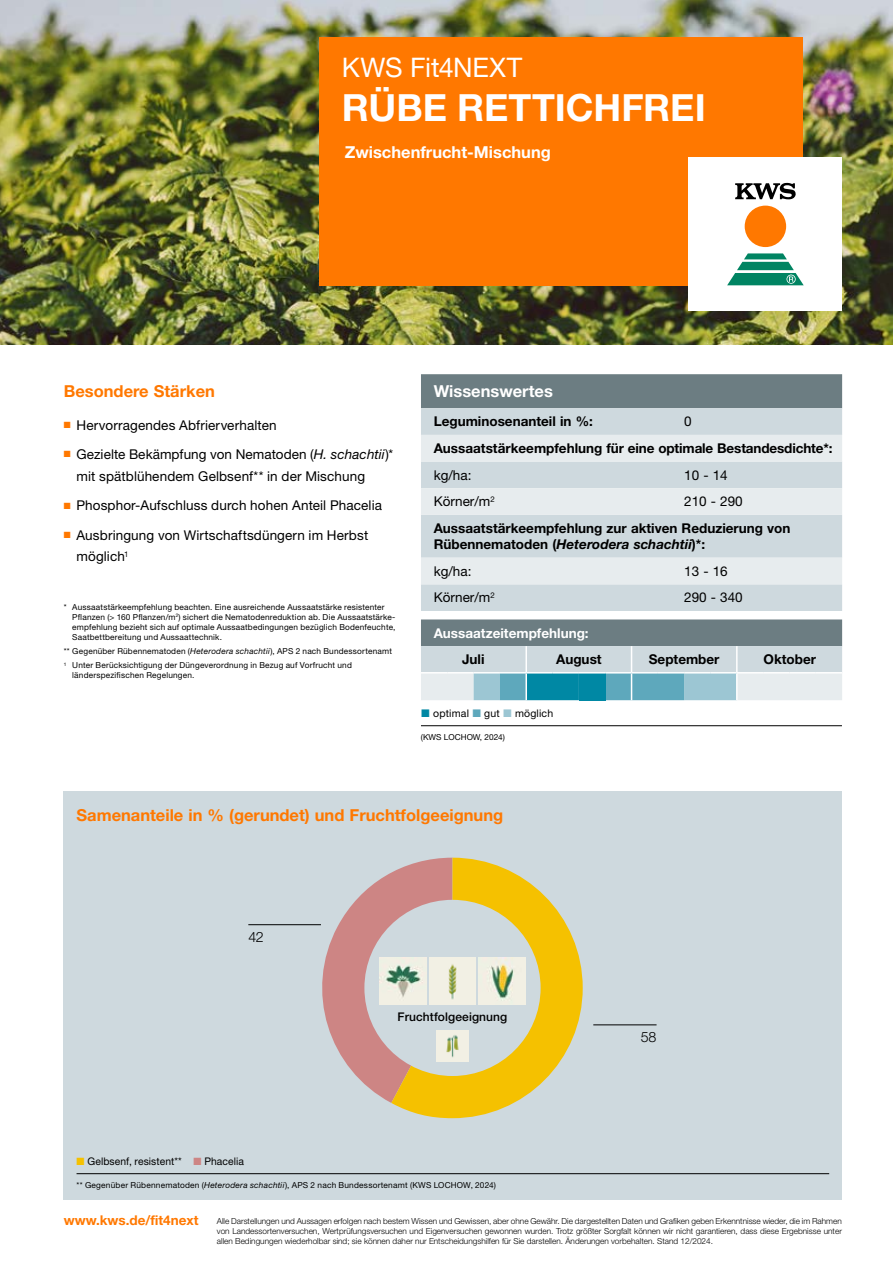
<style>
.page{position:relative;width:893px;height:1263px;background:#fff}
.page>*{position:absolute;margin:0;border:0;box-sizing:border-box;transform-origin:0 0}
.t1{font:700 37.5px "Helvetica Neue LT Pro";color:#fff}
.t2{font:27px "Helvetica Neue LT Pro";letter-spacing:-.01em;color:#fff}
.t3{font:700 16.5px "Helvetica Neue LT Pro";color:#ff7800}
.t4{font:700 16.5px "Helvetica Neue LT Pro";color:#fff}
.t5{font:300 14.25px "Helvetica Neue LT Pro";color:#000}
.t6{font:13.5px/21.3px "Helvetica Neue LT Pro";letter-spacing:.01em;color:#000}
.t7{font:700 13.5px/16.2px "Helvetica Neue LT Pro";color:#000}
.t8{font:700 13.5px "Helvetica Neue LT Pro";color:#fff}
.t9{font:700 13.5px "Helvetica Neue LT Pro";color:#ff7800}
.t10{font:500 12px "Helvetica Neue LT Pro";letter-spacing:.01em;color:#000}
.t11{font:10.5px "Helvetica Neue LT Pro";letter-spacing:.01em;color:#000}
.t12{font:8.25px/10.1px "Helvetica Neue LT Pro";letter-spacing:.025em;color:#000}
.t13{font:300 8.25px/9.9px "Helvetica Neue LT Pro";color:#000;text-align:justify}
.t14{font:8.25px "Helvetica Neue LT Pro";color:#000}
.s1{color:#ff7800}
.s2{font-style:italic}
.s3{color:#f5c100}
.s4{color:#cd8584}
</style>
<div class="page">
<img style="left:0;top:0;width:893px;height:344px">
<div style="left:319px;top:37px;width:484px;height:249px;background:#ff7800"></div>
<div style="left:689px;top:158px;width:153px;height:153px;background:#fff"></div>
<svg style="left:727px;top:253px;width:77px;height:32px"></svg>
<div style="left:745px;top:206px;width:41px;height:41px;background:#ff7800;border-radius:50%"></div>
<svg style="left:735px;top:183px;width:61px;height:16px"></svg>
<div style="left:64px;top:791px;width:778px;height:408px;background:#ced9de"></div>
<hr style="left:77px;top:1173px;width:752px;height:1px;background:#000">
<div style="left:421px;top:374px;width:421px;height:34px;background:#6c7d82"></div>
<div style="left:421px;top:408px;width:421px;height:27px;background:#ced9de"></div>
<svg style="left:421px;top:435px;width:421px;height:211px;background:#cdd6d9"></svg>
<svg style="left:421px;top:646px;width:421px;height:54px;background:#afced7"></svg>
<hr style="left:421px;top:725px;width:421px;height:1px;background:#000">
<hr style="left:248px;top:924px;width:73px;height:1px;background:#000">
<hr style="left:593px;top:1024px;width:64px;height:1px;background:#000">
<svg style="left:304px;top:873px;width:87px;height:230px"></svg>
<svg style="left:391px;top:858px;width:192px;height:260px;fill:#f5c100"></svg>
<div style="left:364px;top:900px;width:177px;height:176px;background:#ced9de;border-radius:50%"></div>
<img style="left:437px;top:1030px;width:31px;height:31px">
<img style="left:479px;top:957px;width:46px;height:47px">
<img style="left:379px;top:957px;width:47px;height:47px">
<img style="left:429px;top:957px;width:47px;height:47px">
<h2 class="t2" style="left:342px;top:51px;width:182px">KWS Fit4NEXT</h2>
<h1 class="t1" style="left:342px;top:85px;width:365px">RÜBE RETTICHFREI</h1>
<h3 class="t4" style="left:345px;top:141px;width:208px">Zwischenfrucht-Mischung</h3>
<h3 class="t3" style="left:64px;top:381px;width:153px">Besondere Stärken</h3>
<h3 class="t6" style="left:64px;top:414px;width:214px"><span class="s1">■</span> Hervorragendes Abfrierverhalten</h3>
<h3 class="t6" style="left:77px;top:443px;width:318px;text-indent:-13px"><span class="s1">■</span> Gezielte Bekämpfung von Nematoden (<span class="s2">H. schachtii</span>)* mit spätblühendem Gelbsenf** in der Mischung</h3>
<h3 class="t6" style="left:64px;top:494px;width:320px"><span class="s1">■</span> Phosphor-Aufschluss durch hohen Anteil Phacelia</h3>
<h3 class="t6" style="left:77px;top:524px;width:293px;text-indent:-13px"><span class="s1">■</span> Ausbringung von Wirtschaftsdüngern im Herbst möglich<sup>1</sup></h3>
<p class="t12" style="left:72px;top:602px;width:325px;text-indent:-9px">* Aussaatstärkeempfehlung beachten. Eine ausreichende Aussaatstärke resistenter Pflanzen (&gt; 160 Pflanzen/m<sup>2</sup>) sichert die Nematodenreduktion ab. Die Aussaatstärke&shy;empfehlung bezieht sich auf optimale Aussaatbedingungen bezüglich Bodenfeuchte, Saatbettbereitung und Aussaattechnik.</p>
<p class="t12" style="left:64px;top:644px;width:330px;line-height:14.2px">** Gegenüber Rübennematoden (<span class="s2">Heterodera schachtii</span>), APS 2 nach Bundessortenamt<br><sup>1</sup> Unter Berücksichtigung der Düngeverordnung in Bezug auf Vorfrucht und</p>
<p class="t12" style="left:72px;top:670px;width:124px">länderspezifischen Regelungen.</p>
<h3 class="t4" style="left:434px;top:381px;width:121px">Wissenswertes</h3>
<h3 class="t7" style="left:434px;top:413px;width:161px">Leguminosenanteil in %:</h3>
<h3 class="t6" style="left:684px;top:411px;width:9px">0</h3>
<h3 class="t7" style="left:434px;top:440px;width:400px">Aussaatstärkeempfehlung für eine optimale Bestandesdichte*:</h3>
<h3 class="t6" style="left:434px;top:464px;width:39px">kg/ha:</h3>
<h3 class="t6" style="left:684px;top:464px;width:45px">10 - 14</h3>
<h3 class="t6" style="left:434px;top:491px;width:63px">Körner/m<sup>2</sup></h3>
<h3 class="t6" style="left:684px;top:490px;width:60px">210 - 290</h3>
<h3 class="t7" style="left:434px;top:520px;width:358px">Aussaatstärkeempfehlung zur aktiven Reduzierung von<br>Rübennematoden (<span class="s2">Heterodera schachtii</span>)*:</h3>
<h3 class="t6" style="left:434px;top:560px;width:39px">kg/ha:</h3>
<h3 class="t6" style="left:684px;top:560px;width:45px">13 - 16</h3>
<h3 class="t6" style="left:434px;top:587px;width:63px">Körner/m<sup>2</sup></h3>
<h3 class="t6" style="left:684px;top:587px;width:60px">290 - 340</h3>
<h3 class="t8" style="left:434px;top:624px;width:156px">Aussaatzeitempfehlung:</h3>
<h3 class="t7" style="left:462px;top:651px;width:24px">Juli</h3>
<h3 class="t7" style="left:556px;top:651px;width:47px">August</h3>
<h3 class="t7" style="left:649px;top:651px;width:72px">September</h3>
<h3 class="t7" style="left:764px;top:651px;width:54px">Oktober</h3>
<p class="t11" style="left:433px;top:707px;width:37px">optimal</p>
<p class="t11" style="left:484px;top:707px;width:17px">gut</p>
<p class="t11" style="left:515px;top:707px;width:40px">möglich</p>
<p class="t14" style="left:421px;top:732px;width:86px">(KWS LOCHOW, 2024)</p>
<h3 class="t3" style="left:77px;top:805px;width:428px">Samenanteile in % (gerundet) und Fruchtfolgeeignung</h3>
<h3 class="t5" style="left:248px;top:928px;width:17px">42</h3>
<h3 class="t10" style="left:398px;top:1010px;width:111px">Fruchtfolgeeignung</h3>
<p class="t11" style="left:77px;top:1155px;width:169px"><span class="s3">■</span> Gelbsenf, resistent** <span class="s4">■</span> Phacelia</p>
<p class="t12" style="left:77px;top:1180px;width:421px">** Gegenüber Rübennematoden (<span class="s2">Heterodera schachtii</span>), APS 2 nach Bundessortenamt (KWS LOCHOW, 2024)</p>
<h3 class="t5" style="left:641px;top:1028px;width:17px">58</h3>
<h3 class="t9" style="left:64px;top:1211px;width:136px">www.kws.de/fit4next</h3>
<p class="t13" style="left:217px;top:1216px;width:627px">Alle Darstellungen und Aussagen erfolgen nach bestem Wissen und Gewissen, aber ohne Gewähr. Die dargestellten Daten und Grafiken geben Erkenntnisse wieder, die im Rahmen von Landessortenversuchen, Wertprüfungsversuchen und Eigenversuchen gewonnen wurden. Trotz größter Sorgfalt können wir nicht garantieren, dass diese Ergebnisse unter allen Bedingungen wiederholbar sind; sie können daher nur Entscheidungshilfen für Sie darstellen. Änderungen vorbehalten. Stand 12/2024.</p>
</div>
